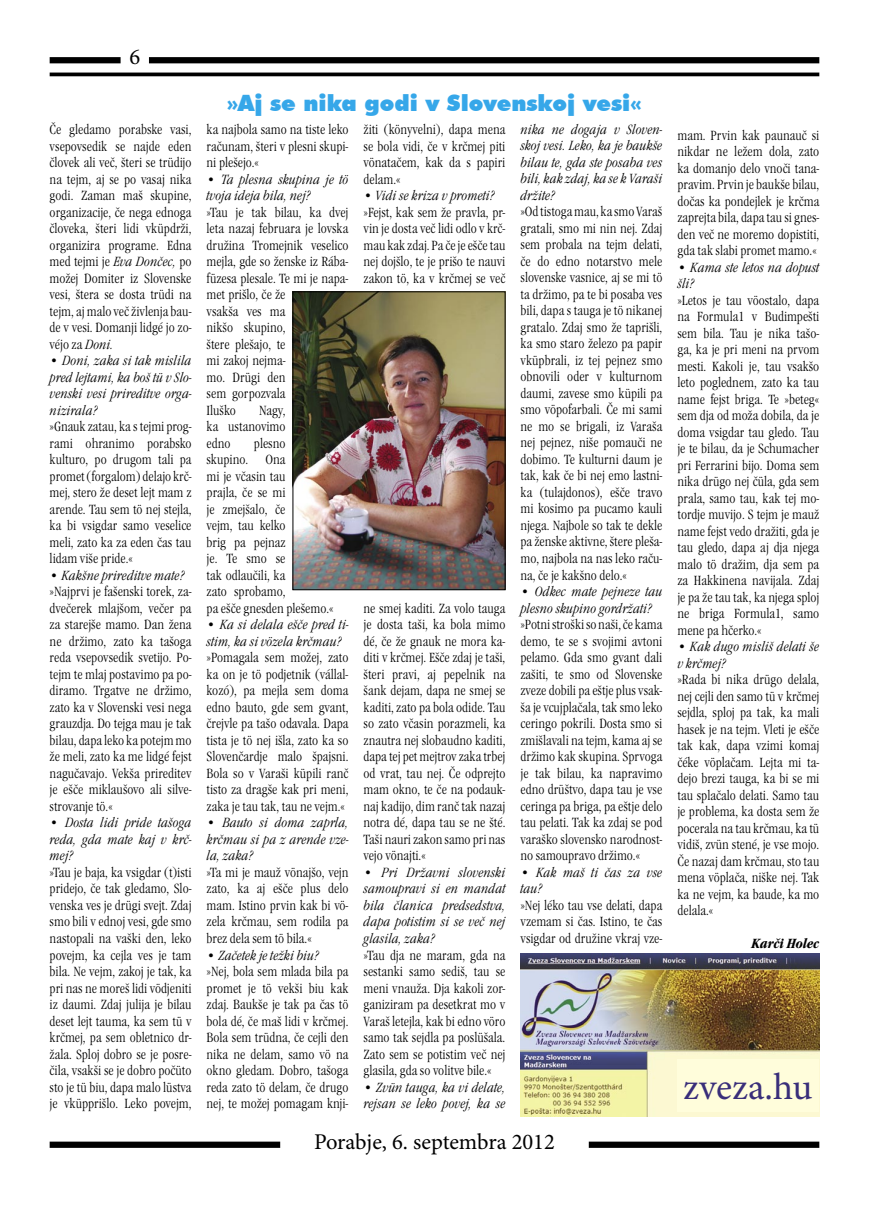
<style>
.page{position:relative;width:869px;height:1205px;background:#fff}
.page>*{position:absolute;margin:0;border:0;box-sizing:border-box;transform-origin:0 0}
.t1{font:37.5px "Minion Pro";color:#392e7a}
.cím{font:900 22.5px "Futura BT";color:#36a7e9}
.t2{font:22.5px "Minion Pro";color:#000}
.ujszoveg{font:13.75px/16.5px "Garamond Itc TEE Ligh Cond";color:#000;text-align:justify}
.ujszoveg-2{font:13.75px/16.5px "Garamond Itc TEE Ligh Cond Ital";color:#000}
.ujalairas{font:italic 700 condensed 13.75px "Garamond Itc TEE";color:#000}
.s1{font-family:"Garamond Itc TEE Ligh Cond Ital"}
</style>
<div class="page">
<div style="left:50px;top:1141px;width:230px;height:7px;background:#000"></div>
<div style="left:588px;top:1141px;width:231px;height:7px;background:#000"></div>
<hr style="left:50px;top:73px;width:769px;height:3px;background:#000">
<div style="left:50px;top:57px;width:70px;height:6px;background:#000"></div>
<div style="left:149px;top:57px;width:670px;height:6px;background:#000"></div>
<img style="left:294px;top:293px;width:209px;height:295px">
<div style="left:292px;top:291px;width:213px;height:299px;border:1px solid #000"></div>
<img style="left:520px;top:954px;width:298px;height:162px">
<div style="left:676px;top:1059px;width:142px;height:52px;background:#fffddb"></div>
<h2 class="t2" style="left:129px;top:44px;width:12px">6</h2>
<p class="ujszoveg" style="left:50px;top:122px;width:143px">Če gledamo porabske vasi, vsepovsedik se najde eden človek ali več, šteri se trüdijo na tejm, aj se po vasaj nika godi. Zaman maš skupine, organizacije, če nega ednoga človeka, šteri lidi vküpdrži, organizira programe. Edna med tejmi je <span class="s1">Eva Dončec,</span> po možej Domiter iz Slovenske vesi, štera se dosta trüdi na tejm, aj malo več živlenja bau&shy;de v vesi. Domanji lidgé jo zo&shy;véjo za <span class="s1">Doni.</span></p>
<p class="ujszoveg-2" style="left:50px;top:353px;width:143px;text-align:justify">• Doni, zaka si tak mislila pred lejtami, ka boš tü v Slo&shy;venski vesi prireditve orga&shy;nizirala?</p>
<p class="ujszoveg" style="left:50px;top:419px;width:143px">»Gnauk zatau, ka s tejmi prog&shy;rami ohranimo porabsko kulturo, po drugom tali pa promet (forgalom) delajo krč&shy;mej, stero že deset lejt mam z arende. Tau sem tö nej stejla, ka bi vsigdar samo veselice meli, zato ka za eden čas tau lidam više pride.«</p>
<p class="ujszoveg-2" style="left:50px;top:567px;width:137px">• Kakšne prireditve mate?</p>
<p class="ujszoveg" style="left:50px;top:584px;width:143px">»Najprvi je fašenski torek, za&shy;dvečerek mlajšom, večer pa za starejše mamo. Dan žena ne držimo, zato ka tašoga reda vsepovsedik svetijo. Po&shy;tejm te mlaj postavimo pa po&shy;diramo. Trgatve ne držimo, zato ka v Slovenski vesi nega grauzdja. Do tejga mau je tak bilau, dapa leko ka potejm mo že meli, zato ka me lidgé fejst nagučavajo. Vekša prireditev je ešče miklaušovo ali silve&shy;strovanje tö.«</p>
<p class="ujszoveg-2" style="left:50px;top:815px;width:143px;text-align:justify">• Dosta lidi pride tašoga reda, gda mate kaj v krč&shy;mej?</p>
<p class="ujszoveg" style="left:50px;top:864px;width:143px">»Tau je baja, ka vsigdar (t)isti pridejo, če tak gledamo, Slo&shy;venska ves je drügi svejt. Zdaj smo bili v ednoj vesi, gde smo nastopali na vaški den, leko povejm, ka cejla ves je tam bila. Ne vejm, zakoj je tak, ka pri nas ne moreš lidi vödjeniti iz daumi. Zdaj julija je bilau deset lejt tauma, ka sem tü v krčmej, pa sem obletnico dr&shy;žala. Sploj dobro se je posre&shy;čila, vsakši se je dobro počüto sto je tü biu, dapa malo lüstva je vküpprišlo. Leko povejm,</p>
<p class="cím" style="left:227px;top:90px;width:416px">»Aj se nika godi v Slovenskoj vesi«</p>
<p class="ujszoveg" style="left:206px;top:122px;width:143px">ka najbola samo na tiste leko računam, šteri v plesni skupi&shy;ni plešejo.«</p>
<p class="ujszoveg-2" style="left:206px;top:171px;width:143px">• Ta plesna skupina je tö tvoja ideja bila, nej?</p>
<p class="ujszoveg" style="left:206px;top:204px;width:143px;text-align:left">»Tau je tak bilau, ka dvej leta nazaj februara je lovska družina Tromejnik veselico mejla, gde so ženske iz Rába&shy;füzesa plesale. Te mi je napa&shy;met prišlo, če že<br>vsakša ves ma<br>nikšo skupino,<br>štere plešajo, te<br>mi zakoj nejma-<br>mo. Drügi den<br>sem gorpozvala<br>Iluško</p>
<p class="ujszoveg" style="left:206px;top:402px;width:80px;text-indent:52px">Nagy, ka ustanovimo edno</p>
<p class="ujszoveg" style="left:254px;top:435px;width:33px">plesno</p>
<p class="ujszoveg" style="left:206px;top:452px;width:43px">skupino.</p>
<p class="ujszoveg" style="left:206px;top:452px;width:128px;text-align:left;text-indent:59px">Ona<br>mi je včasin tau<br>prajla, če se mi<br>je zmejšalo, če<br>vejm, tau kelko<br>brig pa pejnaz<br>je. Te smo se<br>tak odlaučili, ka<br>zato sprobamo,<br>pa ešče gnesden plešemo.«</p>
<p class="ujszoveg-2" style="left:206px;top:617px;width:143px">• Ka si delala ešče pred ti&shy;stim, ka si vözela krčmau?</p>
<p class="ujszoveg" style="left:206px;top:650px;width:143px">»Pomagala sem možej, zato ka on je tö podjetnik (vállal&shy;kozó), pa mejla sem doma edno bauto, gde sem gvant, črejvle pa tašo odavala. Dapa tista je tö nej išla, zato ka so Slovenčardje malo špajsni.<br>Bola so v Varaši küpili ranč tisto za dragše kak pri meni, zaka je tau tak, tau ne vejm.«</p>
<p class="ujszoveg-2" style="left:206px;top:815px;width:143px;text-align:justify">• Bauto si doma zaprla, krčmau si pa z arende vze&shy;la, zaka?</p>
<p class="ujszoveg" style="left:206px;top:864px;width:143px">»Ta mi je mauž vönajšo, vejn zato, ka aj ešče plus delo mam. Istino prvin kak bi vö&shy;zela krčmau, sem rodila pa brez dela sem tö bila.«</p>
<p class="ujszoveg-2" style="left:206px;top:947px;width:114px">• Začetek je težki biu?</p>
<p class="ujszoveg" style="left:206px;top:963px;width:143px">»Nej, bola sem mlada bila pa promet je tö vekši biu kak zdaj. Baukše je tak pa čas tö bola dé, če maš lidi v krčmej.<br>Bola sem trüdna, če cejli den nika ne delam, samo vö na okno gledam. Dobro, tašoga reda zato tö delam, če drugo nej, te možej pomagam knji-</p>
<p class="ujszoveg" style="left:363px;top:122px;width:143px">žiti (könyvelni), dapa mena se bola vidi, če v krčmej piti vönatačem, kak da s papiri delam.«</p>
<p class="ujszoveg-2" style="left:363px;top:188px;width:133px">• Vidi se kriza v prometi?</p>
<p class="ujszoveg" style="left:363px;top:204px;width:143px">»Fejst, kak sem že pravla, pr&shy;vin je dosta več lidi odlo v krč&shy;mau kak zdaj. Pa če je ešče tau nej dojšlo, te je prišo te nauvi zakon tö, ka v krčmej se več</p>
<p class="ujszoveg" style="left:363px;top:600px;width:143px">ne smej kaditi. Za volo tauga je dosta taši, ka bola mimo dé, če že gnauk ne mora ka&shy;diti v krčmej. Ešče zdaj je taši, šteri pravi, aj pepelnik na šank dejam, dapa ne smej se kaditi, zato pa bola odide. Tau so zato včasin porazmeli, ka znautra nej slobaudno kaditi, dapa tej pet mejtrov zaka trbej od vrat, tau nej. Če odprejto mam okno, te če na podauk&shy;naj kadijo, dim ranč tak nazaj notra dé, dapa tau se ne šté.<br>Taši nauri zakon samo pri nas vejo vönajti.«</p>
<p class="ujszoveg-2" style="left:363px;top:864px;width:143px;text-align:justify">• Pri Državni slovenski samoupravi si en mandat bila članica predsedstva, dapa potistim si se več nej glasila, zaka?</p>
<p class="ujszoveg" style="left:363px;top:947px;width:143px">»Tau dja ne maram, gda na sestanki samo sediš, tau se meni vnauža. Dja kakoli zor&shy;ganiziram pa desetkrat mo v Varaš letejla, kak bi edno vöro samo tak sejdla pa poslüšala.<br>Zato sem se potistim več nej glasila, gda so volitve bile.«</p>
<p class="ujszoveg-2" style="left:363px;top:1079px;width:143px">• Zvün tauga, ka vi delate, rejsan se leko povej, ka se</p>
<p class="ujszoveg-2" style="left:520px;top:122px;width:143px;text-align:justify">nika ne dogaja v Sloven&shy;skoj vesi. Leko, ka je baukše bilau te, gda ste posaba ves bili, kak zdaj, ka se k Varaši držite?</p>
<p class="ujszoveg" style="left:520px;top:204px;width:143px">»Od tistoga mau, ka smo Varaš gratali, smo mi nin nej. Zdaj sem probala na tejm delati, če do edno notarstvo mele slovenske vasnice, aj se mi tö ta držimo, pa te bi posaba ves bili, dapa s tauga je tö nikanej gratalo. Zdaj smo že taprišli, ka smo staro železo pa papir vküpbrali, iz tej pejnez smo obnovili oder v kulturnom daumi, zavese smo küpili pa smo vöpofarbali. Če mi sami ne mo se brigali, iz Varaša nej pejnez, niše pomauči ne dobimo. Te kulturni daum je tak, kak če bi nej emo lastni&shy;ka (tulajdonos), ešče travo mi kosimo pa pucamo kauli njega. Najbole so tak te dekle pa ženske aktivne, štere pleša&shy;mo, najbola na nas leko raču&shy;na, če je kakšno delo.«</p>
<p class="ujszoveg-2" style="left:520px;top:584px;width:143px">• Odkec mate pejneze tau plesno skupino gordržati?</p>
<p class="ujszoveg" style="left:520px;top:616px;width:143px">»Potni stroški so naši, če kama demo, te se s svojimi avtoni pelamo. Gda smo gvant dali zašiti, te smo od Slovenske zveze dobili pa eštje plus vsak&shy;ša je vcujplačala, tak smo leko ceringo pokrili. Dosta smo si zmišlavali na tejm, kama aj se držimo kak skupina. Sprvoga je tak bilau, ka napravimo edno drüštvo, dapa tau je vse ceringa pa briga, pa eštje delo tau pelati. Tak ka zdaj se pod varaško slovensko narodnost&shy;no samoupravo držimo.«</p>
<p class="ujszoveg-2" style="left:520px;top:864px;width:143px">• Kak maš ti čas za vse tau?</p>
<p class="ujszoveg" style="left:520px;top:897px;width:143px">»Nej léko tau vse delati, dapa vzemam si čas. Istino, te čas vsigdar od družine vkraj vze-</p>
<h2 class="t2" style="left:314px;top:1128px;width:242px">Porabje, 6. septembra 2012</h2>
<p class="ujszoveg" style="left:677px;top:127px;width:143px">mam. Prvin kak paunauč si nikdar ne ležem dola, zato ka domanjo delo vnoči tana&shy;pravim. Prvin je baukše bilau, dočas ka pondejlek je krčma zaprejta bila, dapa tau si gnes&shy;den več ne moremo dopistiti, gda tak slabi promet mamo.«</p>
<p class="ujszoveg-2" style="left:677px;top:259px;width:143px">• Kama ste letos na dopust šli?</p>
<p class="ujszoveg" style="left:677px;top:292px;width:143px">»Letos je tau vöostalo, dapa na Formula1 v Budimpešti sem bila. Tau je nika tašo&shy;ga, ka je pri meni na prvom mesti. Kakoli je, tau vsakšo leto poglednem, zato ka tau name fejst briga. Te »beteg« sem dja od moža dobila, da je doma vsigdar tau gledo. Tau je te bilau, da je Schumacher pri Ferrarini bijo. Doma sem nika drügo nej čüla, gda sem prala, samo tau, kak tej mo&shy;tordje muvijo. S tejm je mauž name fejst vedo dražiti, gda je tau gledo, dapa aj dja njega malo tö dražim, dja sem pa za Hakkinena navijala. Zdaj je pa že tau tak, ka njega sploj ne briga Formula1, samo mene pa hčerko.«</p>
<p class="ujszoveg-2" style="left:677px;top:639px;width:143px">• Kak dugo misliš delati še v krčmej?</p>
<p class="ujszoveg" style="left:677px;top:672px;width:143px">»Rada bi nika drügo delala, nej cejli den samo tü v krčmej sejdla, sploj pa tak, ka mali hasek je na tejm. Vleti je ešče tak kak, dapa vzimi komaj čéke vöplačam. Lejta mi ta&shy;dejo brezi tauga, ka bi se mi tau splačalo delati. Samo tau je problema, ka dosta sem že pocerala na tau krčmau, ka tü vidiš, zvün stené, je vse mojo.<br>Če nazaj dam krčmau, sto tau mena vöplača, niške nej. Tak ka ne vejm, ka baude, ka mo delala.«</p>
<p class="ujalairas" style="left:751px;top:936px;width:69px">Karči Holec</p>
<p class="t1" style="left:683px;top:1064px;width:130px">zveza.hu</p>
</div>
